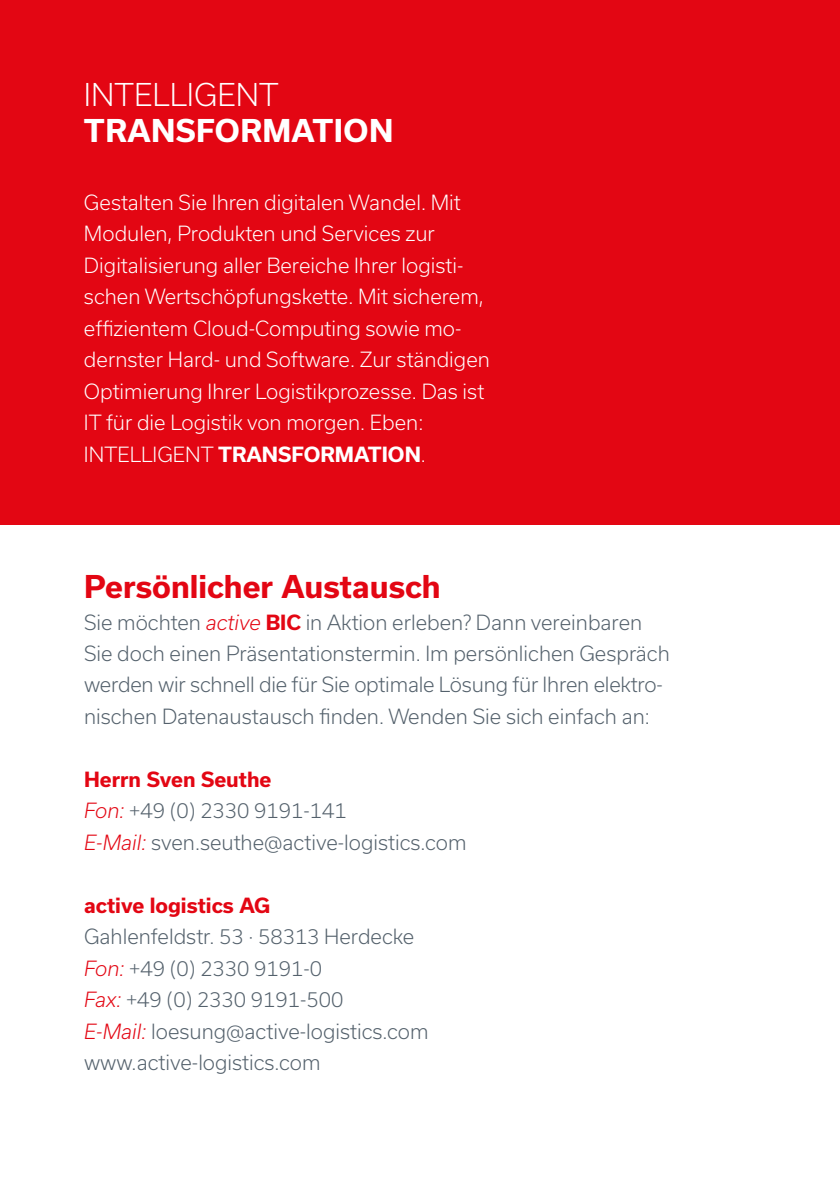
<style>
.page{position:relative;width:840px;height:1191px;background:#fff}
.page>*{position:absolute;margin:0;border:0;box-sizing:border-box;transform-origin:0 0}
.t1{font:700 30px "Usual";color:#e30613}
.t2{font:700 30px "Usual";letter-spacing:.015em;color:#fff}
.t3{font:300 30px "Usual";color:#fff}
.t4{font:300 20px/31.4px "Usual";color:#54616c}
.t5{font:300 20px/31.4px "Usual";color:#fff}
.t6{font:700 20px "Usual";color:#e30613}
.s1{font-weight:700}
.s2{font-style:italic;color:#e30613}
.s3{font-weight:700;color:#e30613}
</style>
<div class="page">
<div style="left:0;top:0;width:839px;height:524px;background:#e30613"></div>
<h1 class="t3" style="left:84px;top:78px;width:196px">INTELLIGENT</h1>
<h1 class="t2" style="left:84px;top:114px;width:311px">TRANSFORMATION</h1>
<p class="t5" style="left:84px;top:187px;width:407px">Gestalten Sie Ihren digitalen Wandel. Mit Modulen, Produkten und Services zur Digitalisierung aller Bereiche Ihrer logisti&shy;schen Wertschöpfungskette. Mit sicherem, effizientem Cloud-Computing sowie mo&shy;dernster Hard- und Software. Zur ständigen Optimierung Ihrer Logistikprozesse. Das ist IT für die Logistik von morgen. Eben:<br>INTELLIGENT <span class="s1">TRANSFORMATION</span>.</p>
<h1 class="t1" style="left:84px;top:569px;width:358px">Persönlicher Austausch</h1>
<p class="t4" style="left:84px;top:606px;width:587px">Sie möchten <span class="s2">active</span> <span class="s3">BIC</span> in Aktion erleben? Dann vereinbaren Sie doch einen Präsentationstermin. Im persönlichen Gespräch werden wir schnell die für Sie optimale Lösung für Ihren elektro&shy;nischen Datenaustausch finden. Wenden Sie sich einfach an:</p>
<p class="t4" style="left:84px;top:763px;width:384px"><span class="s3">Herrn Sven Seuthe<br></span><span class="s2">Fon:</span> +49 (0) 2330 9191-141<br><span class="s2">E-Mail:</span> sven.seuthe@active-logistics.com</p>
<p class="t6" style="left:84px;top:893px;width:188px">active logistics AG</p>
<p class="t4" style="left:84px;top:921px;width:346px">Gahlenfeldstr. 53 · 58313 Herdecke<br><span class="s2">Fon:</span> +49 (0) 2330 9191-0<br><span class="s2">Fax:</span> +49 (0) 2330 9191-500<br><span class="s2">E-Mail:</span> loesung@active-logistics.com www.active-logistics.com</p>
</div>
